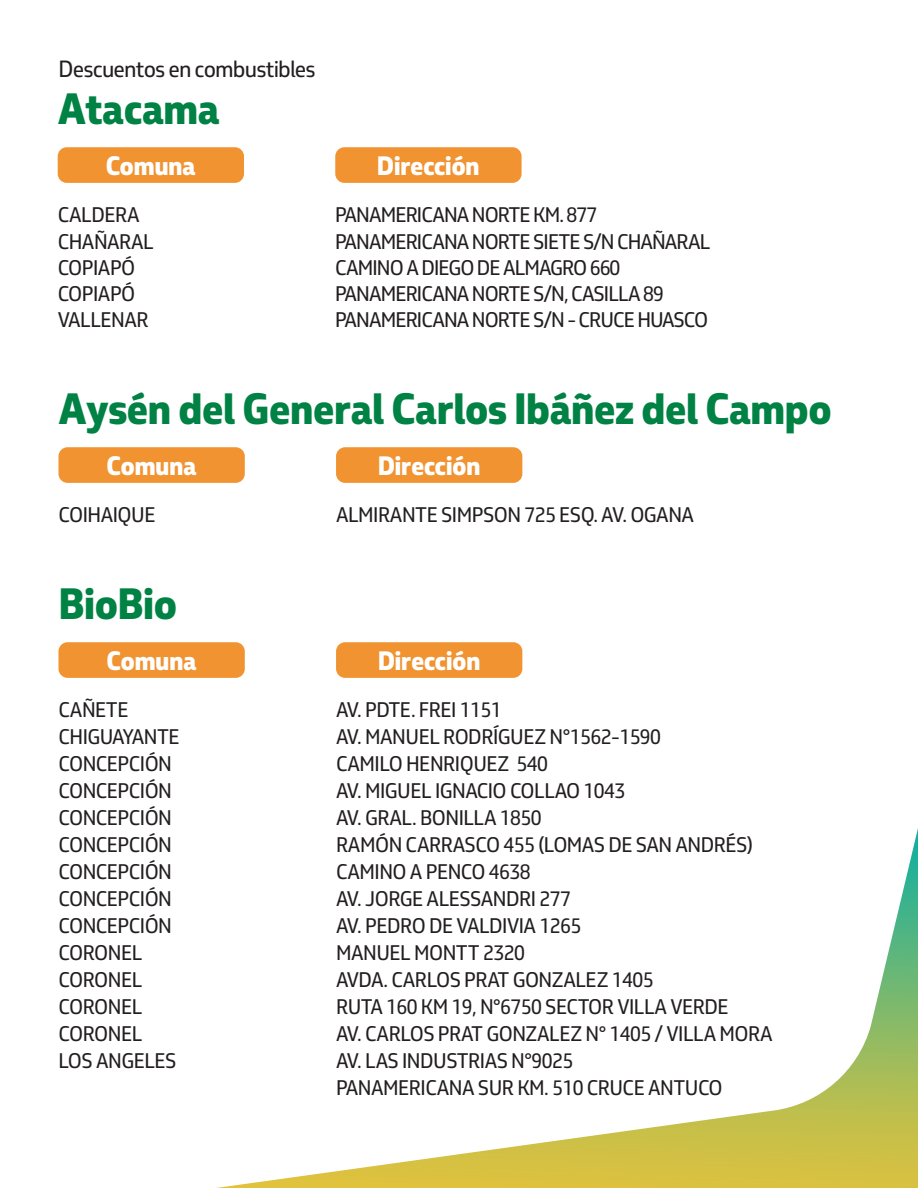
<style>
.page{position:relative;width:918px;height:1188px;background:#fff}
.page>*{position:absolute;margin:0;border:0;box-sizing:border-box;transform-origin:0 0}
.t1{font:800 42px "Petrobras Sans";letter-spacing:-.025em;color:#008244}
.t2{font:800 25.5px "Petrobras Sans";letter-spacing:-.025em;color:#fff}
.t3{font:22.5px "Petrobras Sans";letter-spacing:-.04em;color:#231f20}
.t4{font:20.25px/27px "Petrobras Sans";letter-spacing:-.025em;color:#231f20}
.t5{font:20.25px/26.2px "Petrobras Sans";letter-spacing:-.045em;color:#231f20}
</style>
<div class="page">
<svg style="left:216px;top:828px;width:702px;height:360px"></svg>
<div style="left:58px;top:642px;width:187px;height:36px;background:#f09330;border-radius:9px"></div>
<div style="left:336px;top:642px;width:186px;height:36px;background:#f09330;border-radius:9px"></div>
<div style="left:58px;top:447px;width:187px;height:36px;background:#f09330;border-radius:9px"></div>
<div style="left:336px;top:447px;width:186px;height:36px;background:#f09330;border-radius:9px"></div>
<div style="left:58px;top:147px;width:186px;height:36px;background:#f09330;border-radius:9px"></div>
<div style="left:335px;top:147px;width:187px;height:36px;background:#f09330;border-radius:9px"></div>
<p class="t3" style="left:58px;top:55px;width:259px">Descuentos en combustibles</p>
<h1 class="t1" style="left:58px;top:80px;width:164px">Atacama</h1>
<p class="t2" style="left:106px;top:148px;width:92px">Comuna</p>
<p class="t2" style="left:377px;top:148px;width:104px">Dirección</p>
<p class="t5" style="left:335px;top:202px;width:377px">PANAMERICANA NORTE KM. 877<br>PANAMERICANA NORTE SIETE S/N CHAÑARAL CAMINO A DIEGO DE ALMAGRO 660<br>PANAMERICANA NORTE S/N, CASILLA 89<br>PANAMERICANA NORTE S/N - CRUCE HUASCO</p>
<p class="t4" style="left:58px;top:202px;width:98px;line-height:26.2px">CALDERA<br>CHAÑARAL<br>COPIAPÓ<br>COPIAPÓ<br>VALLENAR</p>
<h1 class="t1" style="left:58px;top:380px;width:775px">Aysén del General Carlos Ibáñez del Campo</h1>
<p class="t2" style="left:107px;top:448px;width:92px">Comuna</p>
<p class="t2" style="left:378px;top:448px;width:104px">Dirección</p>
<p class="t4" style="left:59px;top:501px;width:99px">COIHAIQUE</p>
<p class="t4" style="left:336px;top:501px;width:360px">ALMIRANTE SIMPSON 725 ESQ. AV. OGANA</p>
<h1 class="t1" style="left:58px;top:575px;width:120px">BioBio</h1>
<p class="t2" style="left:107px;top:643px;width:92px">Comuna</p>
<p class="t2" style="left:378px;top:643px;width:104px">Dirección</p>
<p class="t4" style="left:336px;top:696px;width:438px">AV. PDTE. FREI 1151<br>AV. MANUEL RODRÍGUEZ N°1562-1590<br>CAMILO HENRIQUEZ 540<br>AV. MIGUEL IGNACIO COLLAO 1043<br>AV. GRAL. BONILLA 1850<br>RAMÓN CARRASCO 455 (LOMAS DE SAN ANDRÉS)<br>CAMINO A PENCO 4638<br>AV. JORGE ALESSANDRI 277<br>AV. PEDRO DE VALDIVIA 1265<br>MANUEL MONTT 2320<br>AVDA. CARLOS PRAT GONZALEZ 1405<br>RUTA 160 KM 19, N°6750 SECTOR VILLA VERDE<br>AV. CARLOS PRAT GONZALEZ N° 1405 / VILLA MORA<br>AV. LAS INDUSTRIAS N°9025<br>PANAMERICANA SUR KM. 510 CRUCE ANTUCO</p>
<p class="t4" style="left:59px;top:696px;width:123px">CAÑETE<br>CHIGUAYANTE<br>CONCEPCIÓN<br>CONCEPCIÓN<br>CONCEPCIÓN<br>CONCEPCIÓN<br>CONCEPCIÓN<br>CONCEPCIÓN<br>CONCEPCIÓN<br>CORONEL<br>CORONEL<br>CORONEL<br>CORONEL<br>LOS ANGELES</p>
</div>
